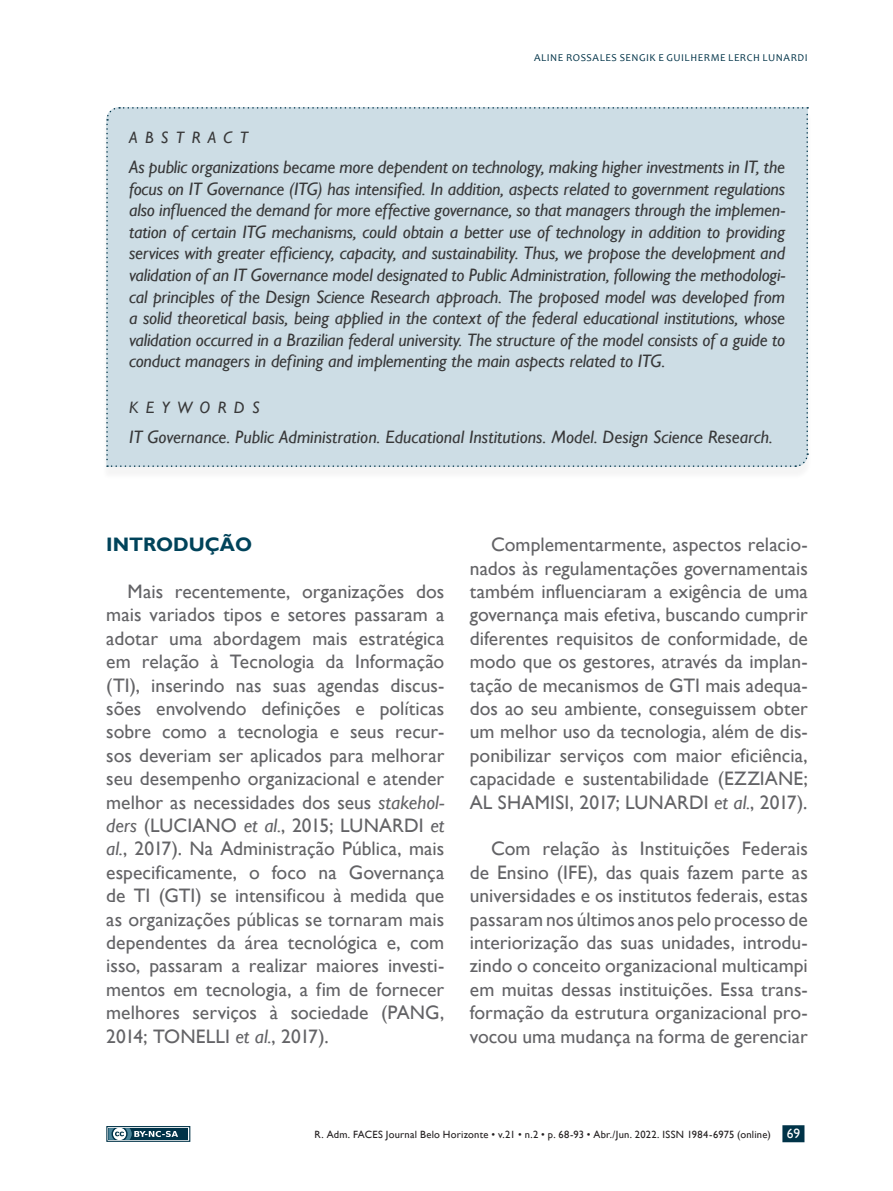
<style>
.page{position:relative;width:893px;height:1191px;background:#fff}
.page>*{position:absolute;margin:0;border:0;box-sizing:border-box;transform-origin:0 0}
.t1{font:19.5px/23.4px "Gill Sans";color:#636366;text-align:justify}
.t2{font:700 19.5px "Gill Sans";color:#00435a}
.t3{font:italic 18px/21.6px "Gill Sans";color:#383839;text-align:justify}
.t4{font:italic 16.5px "Gill Sans";letter-spacing:.45em;color:#383839}
.t5{font:10.5px "Gill Sans";letter-spacing:.02em;color:#231f20}
.t6{font:10.5px "Candara";letter-spacing:.05em;color:#003348}
.s1{font-style:italic}
.s2{font-size:13.5px;color:#fff}
</style>
<div class="page">
<svg style="left:106px;top:1126px;width:84px;height:15px"></svg>
<div style="left:108px;top:1128px;width:80px;height:11px;background:#003348"></div>
<svg style="left:108px;top:1128px;width:70px;height:11px"></svg>
<div style="left:782px;top:1125px;width:22px;height:17px;background:#003348"></div>
<div style="left:101px;top:111px;width:712px;height:369px;background:#f8f7f8"></div>
<div style="left:106px;top:107px;width:703px;height:360px;background:#cddde5"></div>
<p class="t6" style="left:534px;top:51px;width:47px">ALI NE ROSSA</p>
<p class="t6" style="left:600px;top:51px;width:191px">LES SENGI K E GUI LHERME LERCH LU NARDI</p>
<p class="t4" style="left:129px;top:128px;width:121px">ABSTRACT</p>
<p class="t3" style="left:129px;top:156px;width:658px">As public organizations became more dependent on technology, making higher investments in IT, the focus on IT Governance (ITG) has intensified. In addition, aspects related to government regulations also influenced the demand for more effective governance, so that managers through the implemen&shy;tation of certain ITG mechanisms, could obtain a better use of technology in addition to providing services with greater efficiency, capacity, and sustainability. Thus, we propose the development and validation of an IT Governance model designated to Public Administration, following the methodologi&shy;cal principles of the Design Science Research approach. The proposed model was developed from a solid theoretical basis, being applied in the context of the federal educational institutions, whose validation occurred in a Brazilian federal university. The structure of the model consists of a guide to conduct managers in defining and implementing the main aspects related to ITG.</p>
<p class="t4" style="left:129px;top:397px;width:132px">KEYWORDS</p>
<p class="t3" style="left:129px;top:426px;width:645px">IT Governance. Public Administration. Educational Institutions. Model. Design Science Research.</p>
<p class="t2" style="left:106px;top:533px;width:147px">INTRODUÇÃO</p>
<p class="t1" style="left:106px;top:580px;width:340px;text-indent:21px">Mais recentemente, organizações dos mais variados tipos e setores passaram a adotar uma abordagem mais estratégica em relação à Tecnologia da Informação (TI), inserindo nas suas agendas discus&shy;sões envolvendo definições e políticas sobre como a tecnologia e seus recur&shy;sos deveriam ser aplicados para melhorar seu desempenho organizacional e atender melhor as necessidades dos seus <span class="s1">stakehol&shy;ders</span> (LUCIANO <span class="s1">et al.</span>, 2015; LUNARDI <span class="s1">et al.</span>, 2017). Na Administração Pública, mais especificamente, o foco na Governança de TI (GTI) se intensificou à medida que as organizações públicas se tornaram mais dependentes da área tecnológica e, com isso, passaram a realizar maiores investi&shy;mentos em tecnologia, a fim de fornecer melhores serviços à sociedade (PANG, 2014; TONELLI <span class="s1">et al.</span>, 2017).</p>
<p class="t1" style="left:470px;top:533px;width:340px;text-indent:21px">Complementarmente, aspectos relacio&shy;nados às regulamentações governamentais também influenciaram a exigência de uma governança mais efetiva, buscando cumprir diferentes requisitos de conformidade, de modo que os gestores, através da implan&shy;tação de mecanismos de GTI mais adequa&shy;dos ao seu ambiente, conseguissem obter um melhor uso da tecnologia, além de dis&shy;ponibilizar serviços com maior eficiência, capacidade e sustentabilidade (EZZIANE; AL SHAMISI, 2017; LUNARDI <span class="s1">et al.</span>, 2017).</p>
<p class="t1" style="left:470px;top:837px;width:340px;text-indent:21px">Com relação às Instituições Federais de Ensino (IFE), das quais fazem parte as universidades e os institutos federais, estas passaram nos últimos anos pelo processo de interiorização das suas unidades, introdu&shy;zindo o conceito organizacional multicampi em muitas dessas instituições. Essa trans&shy;formação da estrutura organizacional pro&shy;vocou uma mudança na forma de gerenciar</p>
<p class="t5" style="left:315px;top:1128px;width:487px">R. Adm. FACES Journal Belo Horizonte • v.21 • n.2 • p. 68-93 • Abr./Jun. 2022. ISSN 1984-6975 (online) <span class="s2">69</span></p>
</div>
